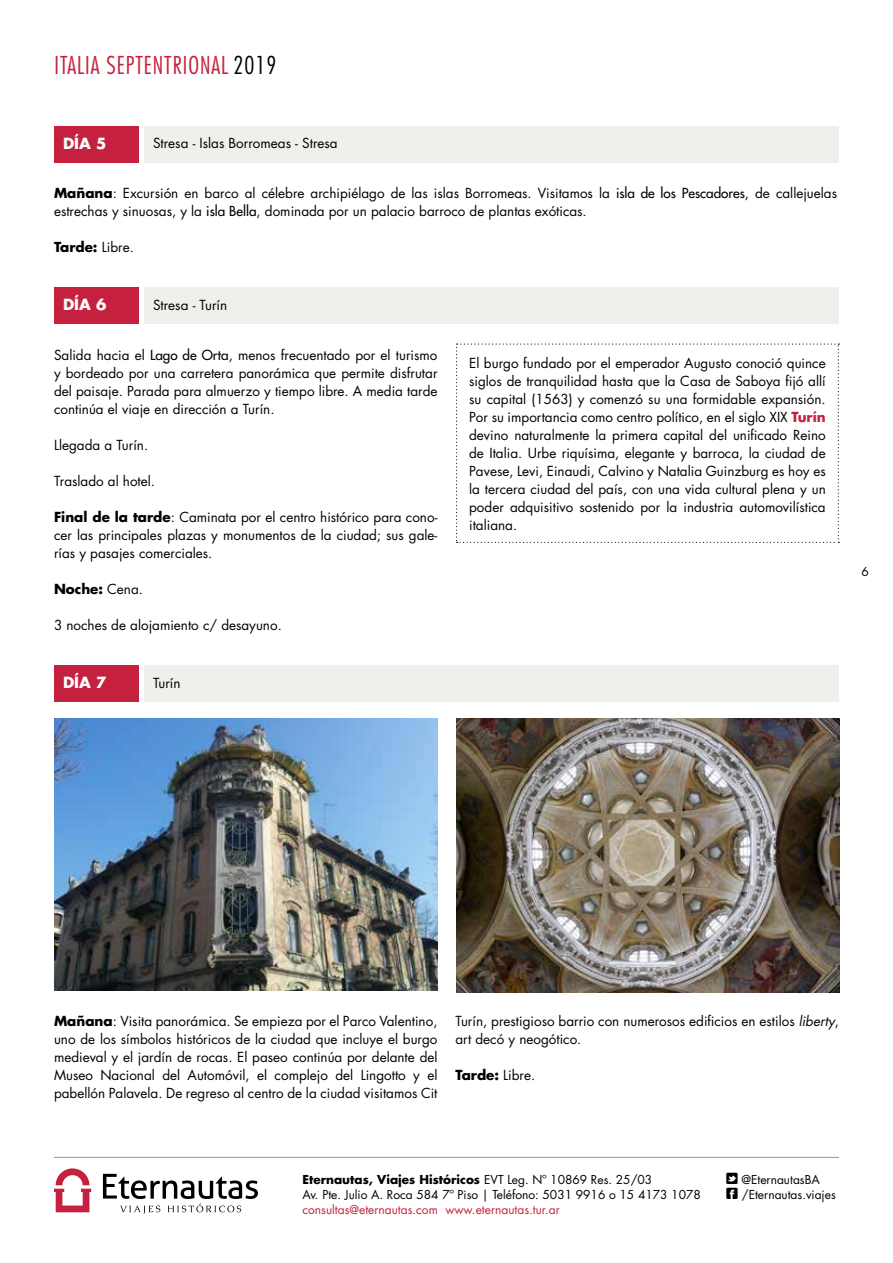
<style>
.page{position:relative;width:893px;height:1263px;background:#fff}
.page>*{position:absolute;margin:0;border:0;box-sizing:border-box;transform-origin:0 0}
.t1{font:300 condensed 24px "Futura Std";letter-spacing:.04em;color:#c5203d}
.t2{font:700 15px "Futura Std";color:#fff}
.t3{font:13.5px/18px "Futura Std";color:#000;text-align:justify}
.t4{font:700 13.5px "Futura Std";color:#000}
.t5{font:12px/15px "Futura Std";color:#000}
.t6{font:12px "Futura Std";color:#c5203d}
.s1{color:#000}
.s2{font-weight:700}
.s3{font-weight:500}
.s4{font-weight:400}
.s5{font-weight:700;color:#c5203d}
.s6{font-style:italic}
</style>
<div class="page">
<hr style="left:54px;top:1157px;width:785px;height:1px;background:#939598">
<svg style="left:54px;top:1168px;width:37px;height:44px"></svg>
<svg style="left:103px;top:1174px;width:155px;height:40px"></svg>
<img style="left:456px;top:719px;width:384px;height:273px">
<div style="left:54px;top:287px;width:84px;height:36px;background:#c5203d"></div>
<div style="left:144px;top:287px;width:695px;height:36px;background:#f0efec"></div>
<div style="left:54px;top:665px;width:84px;height:36px;background:#c5203d"></div>
<div style="left:144px;top:665px;width:695px;height:36px;background:#f0efec"></div>
<img style="left:54px;top:719px;width:383px;height:272px">
<div style="left:54px;top:126px;width:84px;height:36px;background:#c5203d"></div>
<div style="left:144px;top:126px;width:695px;height:36px;background:#f0efec"></div>
<svg style="left:456px;top:343px;width:383px;height:200px"></svg>
<h1 class="t1" style="left:54px;top:51px;width:223px">ITALIA SEPTENTRIONAL <span class="s1">2019</span></h1>
<p class="t2" style="left:63px;top:133px;width:45px">DÍA 5</p>
<p class="t3" style="left:153px;top:135px;width:186px">Stresa - Islas Borromeas - Stresa</p>
<p class="t3" style="left:54px;top:184px;width:785px"><span class="s2">Mañana</span>: Excursión en barco al célebre archipiélago de las islas Borromeas. Visitamos la <span class="s3">isla de los Pescadores</span>, de callejuelas estrechas y sinuosas, y la <span class="s3">isla Bella</span>, dominada por un palacio barroco de plantas exóticas.</p>
<p class="t4" style="left:54px;top:238px;width:81px">Tarde: <span class="s4">Libre.</span></p>
<p class="t2" style="left:63px;top:294px;width:45px">DÍA 6</p>
<p class="t3" style="left:153px;top:296px;width:76px">Stresa - Turín</p>
<p class="t3" style="left:54px;top:346px;width:385px">Salida hacia el <span class="s3">Lago de Orta</span>, menos frecuentado por el turismo y bordeado por una carretera panorámica que permite disfrutar del paisaje. Parada para almuerzo y tiempo libre. A media tarde continúa el viaje en dirección a Turín.</p>
<p class="t3" style="left:54px;top:436px;width:96px">Llegada a Turín.</p>
<p class="t3" style="left:54px;top:472px;width:103px">Traslado al hotel.</p>
<p class="t3" style="left:54px;top:508px;width:385px"><span class="s2">Final de la tarde</span>: Caminata por el centro histórico para cono&shy;cer las principales plazas y monumentos de la ciudad; sus gale&shy;rías y pasajes comerciales.</p>
<p class="t4" style="left:54px;top:580px;width:91px">Noche: <span class="s4">Cena.</span></p>
<p class="t3" style="left:54px;top:616px;width:229px">3 noches de alojamiento c/ desayuno.</p>
<p class="t2" style="left:63px;top:672px;width:45px">DÍA 7</p>
<p class="t3" style="left:153px;top:674px;width:29px">Turín</p>
<p class="t3" style="left:469px;top:354px;width:358px">El burgo fundado por el emperador Augusto conoció quince siglos de tranquilidad hasta que la Casa de Saboya fijó allí su capital (1563) y comenzó su una formidable expansión.<br>Por su importancia como centro político, en el siglo XIX <span class="s5">Turín </span>devino naturalmente la primera capital del unificado Reino de Italia. Urbe riquísima, elegante y barroca, la ciudad de Pavese, Levi, Einaudi, Calvino y Natalia Guinzburg es hoy es la tercera ciudad del país, con una vida cultural plena y un poder adquisitivo sostenido por la industria automovilística italiana.</p>
<p class="t5" style="left:861px;top:564px;width:9px">6</p>
<p class="t3" style="left:54px;top:1012px;width:385px"><span class="s2">Mañana</span>: Visita panorámica. Se empieza por el Parco Valentino, uno de los símbolos históricos de la ciudad que incluye el burgo medieval y el jardín de rocas. El paseo continúa por delante del Museo Nacional del Automóvil, el complejo del Lingotto y el pabellón Palavela. De regreso al centro de la ciudad visitamos Cit</p>
<p class="t3" style="left:455px;top:1012px;width:385px">Turín, prestigioso barrio con numerosos edificios en estilos <span class="s6">liberty</span>, art decó y neogótico.</p>
<p class="t4" style="left:455px;top:1066px;width:81px">Tarde: <span class="s4">Libre.</span></p>
<p class="t5" style="left:302px;top:1172px;width:400px"><span class="s2">Eternautas, Viajes Históricos</span> EVT Leg. Nº 10869 Res. 25/03<br>Av. Pte. Julio A. Roca 584 7º Piso | Teléfono: 5031 9916 o 15 4173 1078</p>
<p class="t6" style="left:302px;top:1202px;width:259px">consultas@eternautas.com www.eternautas.tur.ar</p>
<p class="t5" style="left:741px;top:1172px;width:80px">@EternautasBA</p>
<p class="t5" style="left:726px;top:1187px;width:111px">❑ /Eternautas.viajes</p>
</div>
